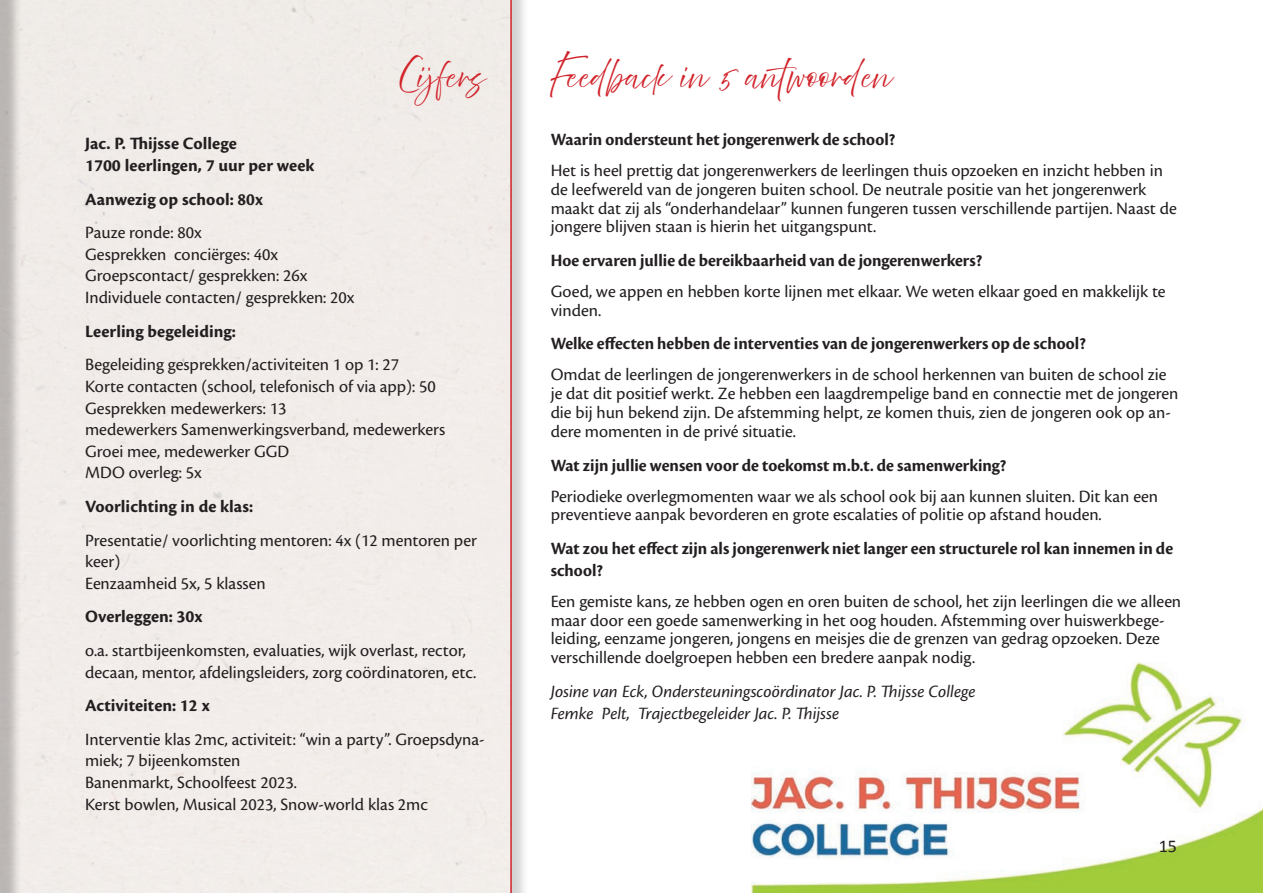
<style>
.page{position:relative;width:1263px;height:893px;background:#fff}
.page>*{position:absolute;margin:0;border:0;box-sizing:border-box;transform-origin:0 0}
.t1{font:27px "Abovethe Beyond Script";color:#d1232a}
.t2{font:18px/21.6px "Cronos Pro";color:#231f20}
.t3{font:18px/21.6px "Cronos Pro Bold Disp";color:#231f20}
.t4{font:700 18px/21.6px "Cronos Pro";color:#231f20}
.t5{font:italic 18px/21.6px "Cronos Pro";letter-spacing:-.005em;color:#231f20}
.t6{font:18px "Calibri";color:#231f20}
.s1{font-family:"Cronos Pro Bold Disp";font-weight:400}
.s2{font-weight:400}
</style>
<div class="page">
<div style="left:2px;top:0;width:527px;height:893px;background:#231f20;opacity:.75"></div>
<div style="left:22px;top:0;width:488px;height:893px;background:#f1ecea"></div>
<div style="left:0;top:0;width:22px;height:893px;background:linear-gradient(to right,#aba6a5,#ebe6e3)"></div>
<hr style="left:0;top:0;width:1px;height:893px;background:#fff">
<hr style="left:510px;top:0;width:2px;height:893px;background:#d1232a">
<img style="left:751px;top:662px;width:512px;height:231px">
<h1 class="t1" style="left:400px;top:60px;width:86px">Cijfers</h1>
<p class="t4" style="left:85px;top:133px;width:231px">Jac. P. Thijsse College<br>1700 leerlingen, 7 uur per week</p>
<p class="t4" style="left:85px;top:183px;width:179px;line-height:33.6px">Aanwezig op school: <span class="s1">80x<br></span><span class="s2">Pauze ronde: 80x</span></p>
<p class="t2" style="left:85px;top:244px;width:271px">Gesprekken conciërges: 40x<br>Groepscontact/ gesprekken: 26x<br>Individuele contacten/ gesprekken: 20x</p>
<p class="t4" style="left:85px;top:321px;width:152px">Leerling begeleiding:</p>
<p class="t2" style="left:85px;top:354px;width:362px">Begeleiding gesprekken/activiteiten 1 op 1: 27<br>Korte contacten (school, telefonisch of via app): 50<br>Gesprekken medewerkers: 13<br>medewerkers Samenwerkingsverband, medewerkers Groei mee, medewerker GGD<br>MDO overleg: 5x</p>
<p class="t4" style="left:85px;top:496px;width:170px">Voorlichting in de klas:</p>
<p class="t2" style="left:85px;top:529px;width:393px">Presentatie/ voorlichting mentoren: 4x (12 mentoren per keer)<br>Eenzaamheid 5x, 5 klassen</p>
<p class="t4" style="left:85px;top:606px;width:119px">Overleggen: 30x</p>
<p class="t2" style="left:85px;top:640px;width:393px">o.a. startbijeenkomsten, evaluaties, wijk overlast, rector, decaan, mentor, afdelingsleiders, zorg coördinatoren, etc.</p>
<p class="t4" style="left:85px;top:695px;width:126px">Activiteiten: 12 x</p>
<p class="t2" style="left:85px;top:728px;width:401px">Interventie klas 2mc, activiteit: “win a party”. Groepsdyna&shy;miek; 7 bijeenkomsten<br>Banenmarkt, Schoolfeest 2023.<br>Kerst bowlen, Musical 2023, Snow-world klas 2mc</p>
<h1 class="t1" style="left:551px;top:60px;width:342px">Feedback in 5 antwoorden</h1>
<p class="t3" style="left:551px;top:129px;width:346px">Waarin ondersteunt het jongerenwerk de school?</p>
<p class="t2" style="left:551px;top:161px;width:628px;line-height:18.9px">Het is heel prettig dat jongerenwerkers de leerlingen thuis opzoeken en inzicht hebben in de leefwereld van de jongeren buiten school. De neutrale positie van het jongerenwerk maakt dat zij als “onderhandelaar” kunnen fungeren tussen verschillende partijen. Naast de jongere blijven staan is hierin het uitgangspunt.</p>
<p class="t3" style="left:551px;top:250px;width:433px">Hoe ervaren jullie de bereikbaarheid van de jongerenwerkers?</p>
<p class="t2" style="left:551px;top:282px;width:616px;line-height:18.9px">Goed, we appen en hebben korte lijnen met elkaar. We weten elkaar goed en makkelijk te vinden.</p>
<p class="t3" style="left:551px;top:333px;width:537px">Welke effecten hebben de interventies van de jongerenwerkers op de school?</p>
<p class="t2" style="left:551px;top:365px;width:629px;line-height:18.9px">Omdat de leerlingen de jongerenwerkers in de school herkennen van buiten de school zie je dat dit positief werkt. Ze hebben een laagdrempelige band en connectie met de jongeren die bij hun bekend zijn. De afstemming helpt, ze komen thuis, zien de jongeren ook op an&shy;dere momenten in de privé situatie.</p>
<p class="t3" style="left:551px;top:454px;width:457px">Wat zijn jullie wensen voor de toekomst m.b.t. de samenwerking?</p>
<p class="t2" style="left:551px;top:487px;width:609px;line-height:18.9px">Periodieke overlegmomenten waar we als school ook bij aan kunnen sluiten. Dit kan een preventieve aanpak bevorderen en grote escalaties of politie op afstand houden.</p>
<p class="t3" style="left:551px;top:538px;width:624px">Wat zou het effect zijn als jongerenwerk niet langer een structurele rol kan innemen in de school?</p>
<p class="t2" style="left:551px;top:592px;width:632px;line-height:18.9px">Een gemiste kans, ze hebben ogen en oren buiten de school, het zijn leerlingen die we alleen maar door een goede samenwerking in het oog houden. Afstemming over huiswerkbege&shy;leiding, eenzame jongeren, jongens en meisjes die de grenzen van gedrag opzoeken. Deze verschillende doelgroepen hebben een bredere aanpak nodig.</p>
<p class="t5" style="left:551px;top:681px;width:427px">Josine van Eck, Ondersteuningscoördinator Jac. P. Thijsse College<br>Femke Pelt, Trajectbegeleider Jac. P. Thijsse</p>
<p class="t6" style="left:1159px;top:834px;width:20px">15</p>
</div>
